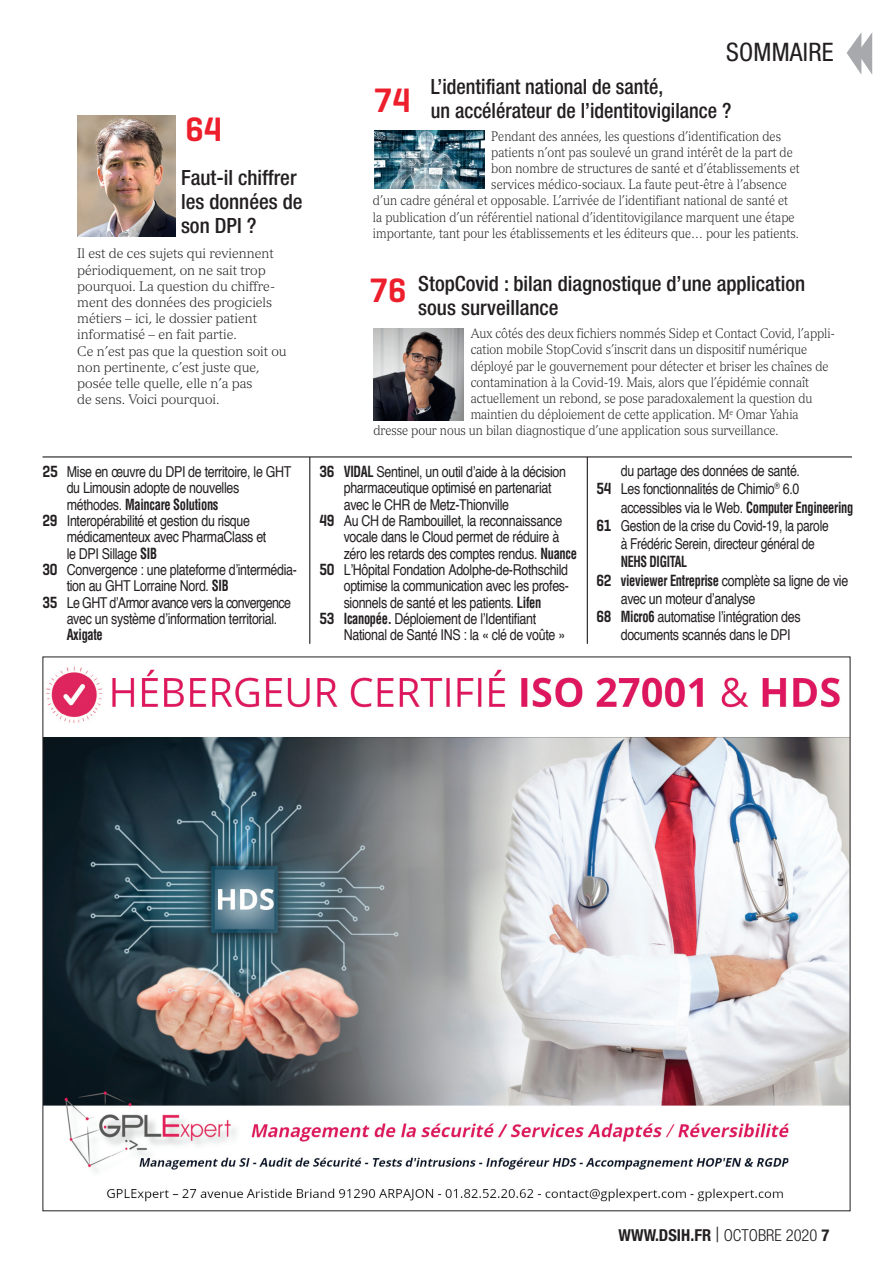
<style>
.page{position:relative;width:893px;height:1263px;background:#fff}
.page>*{position:absolute;margin:0;border:0;box-sizing:border-box;transform-origin:0 0}
.t1{font:600 34.5px "Geogrotesque";color:#ee1f2d;scale:.95 1}
.t2{font:condensed 25.5px "Helvetica Neue";letter-spacing:.01em;color:#231f20}
.t3{font:500 condensed 21px/24px "Helvetica Neue";color:#231f20}
.t4{font:500 condensed 21px "Helvetica Neue";color:#231f20;scale:.96 1}
.t5{font:700 condensed 16.5px "Helvetica Neue";color:#231f20}
.t6{font:15px/16.4px "Helvetica";letter-spacing:-.025em;color:#231f20;scale:.83 1}
.t7{font:15px/18.3px "Helvetica";letter-spacing:-.025em;color:#231f20;scale:.8 1}
.t8{font:300 13.5px/16.2px "Versailles";letter-spacing:-.005em;color:#231f20;scale:.87 1}
.t9{font:300 13.5px/16.2px "Versailles";letter-spacing:-.005em;color:#231f20}
.s1{font-family:"Geogrotesque";font-weight:600;font-size:16.5px}
.s2{font-weight:700;font-stretch:condensed}
.s3{font-weight:300;font-size:21px}
.s4{font-weight:300}
</style>
<div class="page">
<img style="left:45px;top:666px;width:803px;height:536px">
<hr style="left:43px;top:456px;width:809px;height:1px;background:#231f20">
<hr style="left:309px;top:457px;width:1px;height:187px;background:#231f20">
<hr style="left:587px;top:457px;width:1px;height:187px;background:#231f20">
<svg style="left:847px;top:32px;width:25px;height:43px"></svg>
<img style="left:374px;top:131px;width:110px;height:58px">
<img style="left:77px;top:116px;width:99px;height:120px">
<img style="left:373px;top:328px;width:90px;height:93px">
<p class="t1" style="left:186px;top:109px;width:40px">64</p>
<p class="t3" style="left:181px;top:167px;width:117px">Faut-il chiffrer</p>
<p class="t3" style="left:181px;top:191px;width:123px">les données de son DPI ?</p>
<p class="t9" style="left:77px;top:247px;width:199px">Il est de ces sujets qui reviennent périodiquement, on ne sait trop pourquoi. La question du chiffre&shy;ment des données des progiciels métiers – ici, le dossier patient</p>
<p class="t9" style="left:77px;top:328px;width:161px">informatisé – en fait partie.</p>
<p class="t9" style="left:77px;top:344px;width:211px">Ce n’est pas que la question soit ou non pertinente, c’est juste que,</p>
<p class="t9" style="left:77px;top:376px;width:177px">posée telle quelle, elle n’a pas</p>
<p class="t9" style="left:77px;top:393px;width:144px">de sens. Voici pourquoi.</p>
<p class="t6" style="left:67px;top:465px;width:272px;text-indent:-24px"><span class="s1">25</span> Mise en œuvre du DPI de territoire, le GHT du Limousin adopte de nouvelles méthodes. <span class="s2">Maincare Solutions</span></p>
<p class="t6" style="left:67px;top:514px;width:242px;text-indent:-24px"><span class="s1">29</span> Interopérabilité et gestion du risque médicamenteux avec PharmaClass et le DPI Sillage <span class="s2">SIB</span></p>
<p class="t6" style="left:67px;top:563px;width:279px;text-indent:-24px"><span class="s1">30</span> Convergence : une plateforme d’intermédia&shy;tion au GHT Lorraine Nord. <span class="s2">SIB</span></p>
<p class="t6" style="left:67px;top:595px;width:272px;text-indent:-24px"><span class="s1">35</span> Le GHT d’Armor avance vers la convergence avec un système d’information territorial.<br><span class="s2">Axigate</span></p>
<p class="t2" style="left:726px;top:43px;width:109px">SOMMAIRE</p>
<p class="t4" style="left:431px;top:79px;width:244px">L’identifiant national de santé,</p>
<p class="t4" style="left:431px;top:103px;width:315px">un accélérateur de l’identitovigilance ?</p>
<p class="t8" style="left:491px;top:129px;width:335px">Pendant des années, les questions d’identification des</p>
<p class="t8" style="left:491px;top:145px;width:348px">patients n’ont pas soulevé un grand intérêt de la part de</p>
<p class="t8" style="left:491px;top:161px;width:356px">bon nombre de structures de santé et d’établissements et</p>
<p class="t8" style="left:491px;top:178px;width:341px">services médico-sociaux. La faute peut-être à l’absence</p>
<p class="t8" style="left:373px;top:194px;width:479px">d’un cadre général et opposable. L’arrivée de l’identifiant national de santé et</p>
<p class="t8" style="left:373px;top:210px;width:486px">la publication d’un référentiel national d’identitovigilance marquent une étape</p>
<p class="t8" style="left:373px;top:226px;width:491px">importante, tant pour les établissements et les éditeurs que… pour les patients.</p>
<p class="t1" style="left:374px;top:80px;width:40px">74</p>
<p class="t1" style="left:370px;top:270px;width:40px">76</p>
<p class="t3" style="left:418px;top:274px;width:388px">StopCovid : bilan diagnostique d’une application sous surveillance</p>
<p class="t8" style="left:471px;top:327px;width:420px">Aux côtés des deux fichiers nommés Sidep et Contact Covid, l’appli&shy;cation mobile StopCovid s’inscrit dans un dispositif numérique</p>
<p class="t8" style="left:471px;top:359px;width:413px">déployé par le gouvernement pour détecter et briser les chaînes de contami nation à la Covid-19. Mais, alors que l’épidémie connaît</p>
<p class="t8" style="left:471px;top:391px;width:394px">actuellement un rebond, se pose paradoxalement la question du maintien du déploiement de cette application. M<sup>e</sup> Omar Yahia</p>
<p class="t8" style="left:373px;top:424px;width:467px">dresse pour nous un bilan diagnostique d’une application sous surveillance.</p>
<p class="t6" style="left:344px;top:465px;width:269px;text-indent:-24px"><span class="s1">36</span> <span class="s2">VIDAL</span> Sentinel, un outil d’aide à la décision pharmaceutique optimisé en partenariat avec le CHR de Metz-Thionville</p>
<p class="t6" style="left:344px;top:514px;width:283px;text-indent:-24px"><span class="s1">49</span> Au CH de Rambouillet, la reconnaissance vocale dans le Cloud permet de réduire à zéro les retards des comptes rendus. <span class="s2">Nuance</span></p>
<p class="t6" style="left:344px;top:563px;width:273px;text-align:justify;text-indent:-24px"><span class="s1">50</span> L’Hôpital Fondation Adolphe-de-Rothschild optimise la communication avec les profes&shy;sionnels de santé et les patients. <span class="s2">Lifen</span></p>
<p class="t6" style="left:344px;top:612px;width:268px;text-indent:-24px"><span class="s1">53</span> <span class="s2">Icanopée.</span> Déploiement de l’Identifiant<br>National de Santé INS : la « clé de voûte »</p>
<p class="t6" style="left:621px;top:464px;width:218px">du partage des données de santé.</p>
<p class="t6" style="left:621px;top:481px;width:282px;line-height:18.3px;text-indent:-24px"><span class="s1">54</span> Les fonctionnalités de Chimio<sup>®</sup> 6.0 accessibles via le Web. <span class="s2">Computer Engineering</span></p>
<p class="t7" style="left:621px;top:518px;width:261px;text-indent:-24px"><span class="s1">61</span> Gestion de la crise du Covid-19, la parole à Frédéric Serein, directeur général de<br><span class="s2">NEHS DIGITAL</span></p>
<p class="t6" style="left:621px;top:572px;width:276px;line-height:18.3px;text-indent:-24px"><span class="s1">62</span> <span class="s2">vieviewer Entreprise</span> complète sa ligne de vie avec un moteur d’analyse</p>
<p class="t6" style="left:621px;top:609px;width:218px;line-height:18.3px;text-indent:-24px"><span class="s1">68</span> <span class="s2">Micro6</span> automatise l’intégration des documents scannés dans le DPI</p>
<p class="t5" style="left:619px;top:1229px;width:212px">WWW.DSIH.FR <span class="s3">|</span> <span class="s4">OCTOBRE 2020</span> 7</p>
</div>
